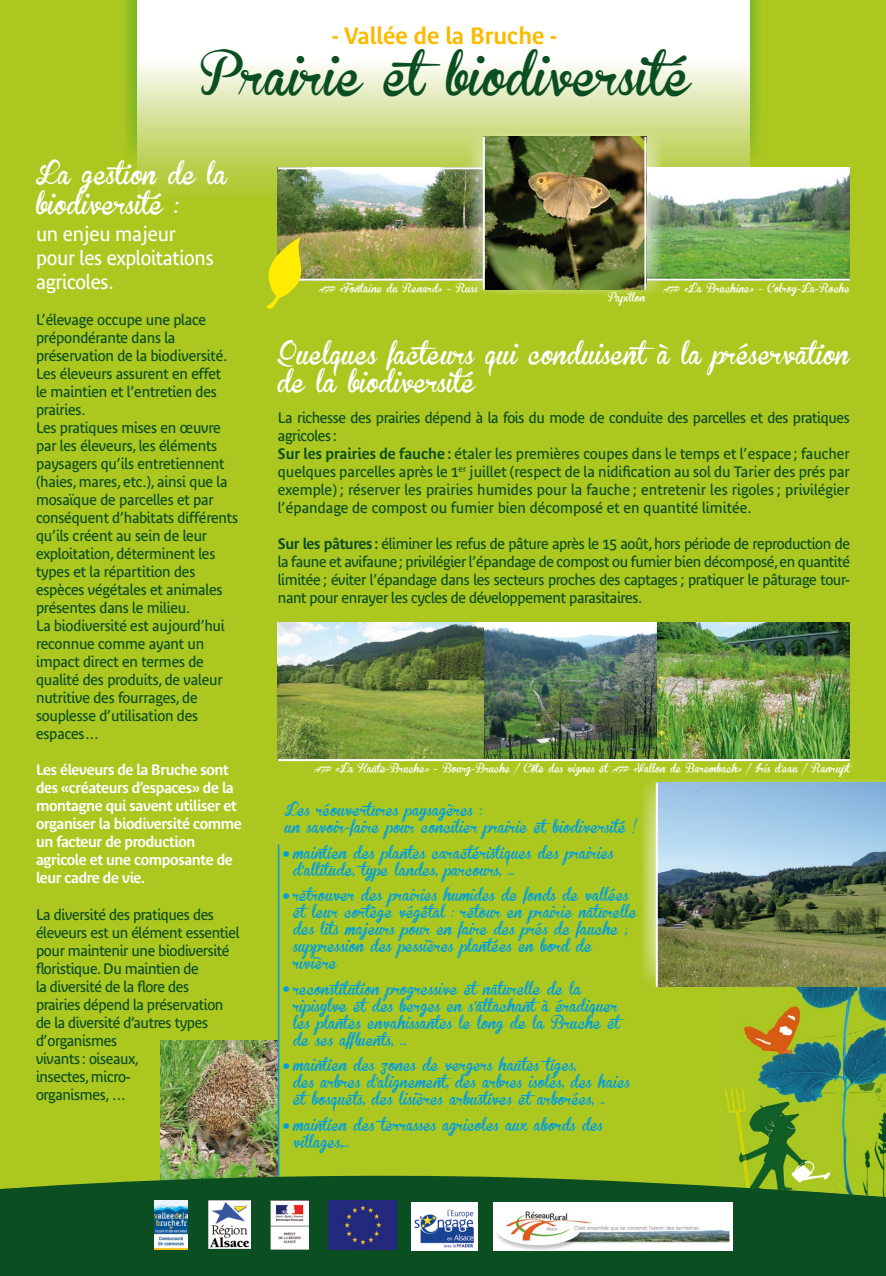
<style>
.page{position:relative;width:886px;height:1276px;background:#fff}
.page>*{position:absolute;margin:0;border:0;box-sizing:border-box;transform-origin:0 0}
.t1{font:43.2px "Brannboll Fet";color:#0b4e21}
.t2{font:30px/42px "Brannboll Fet";color:#009ee0}
.t3{font:600 23.3px "Bienvenue Beta";color:#faba00}
.t4{font:22.5px/30.6px "Brannboll Fet";color:#fff}
.t5{font:20px/24px "Bienvenue Beta";letter-spacing:-.015em;color:#fff}
.t6{font:15px/18px "Bienvenue Beta";letter-spacing:-.015em;color:#0b4e21}
.t7{font:600 15px/18px "Bienvenue Beta";letter-spacing:-.025em;color:#fff}
.t8{font:13px/17px "Brannboll Fet";color:#009ee0}
.t9{font:9px "Brannboll Fet";color:#fff}
.s1{font-family:"Brush Script"}
.s2{font-weight:600}
</style>
<div class="page">
<div style="left:0;top:0;width:886px;height:1211px;background:#abc720"></div>
<img style="left:483px;top:623px;width:175px;height:136px">
<img style="left:161px;top:1040px;width:117px;height:127px">
<img style="left:724px;top:986px;width:161px;height:181px">
<svg style="left:0;top:1167px;width:886px;height:109px;background:#286324"></svg>
<svg style="left:126px;top:0;width:633px;height:160px"></svg>
<svg style="left:138px;top:0;width:611px;height:199px;background:#e7eec3"></svg>
<img style="left:271px;top:1201px;width:37px;height:48px">
<img style="left:494px;top:1202px;width:238px;height:48px">
<img style="left:411px;top:1202px;width:67px;height:48px">
<img style="left:209px;top:1201px;width:42px;height:47px">
<img style="left:155px;top:1201px;width:32px;height:48px">
<img style="left:328px;top:1201px;width:68px;height:48px">
<img style="left:278px;top:623px;width:205px;height:136px">
<img style="left:658px;top:623px;width:192px;height:136px">
<img style="left:278px;top:169px;width:190px;height:110px">
<img style="left:662px;top:169px;width:188px;height:110px">
<hr style="left:278px;top:167px;width:572px;height:2px;background:#fff">
<hr style="left:278px;top:279px;width:572px;height:2px;background:#fff">
<img style="left:468px;top:132px;width:194px;height:163px">
<img style="left:485px;top:137px;width:159px;height:153px">
<hr style="left:483px;top:137px;width:2px;height:153px;background:#fff">
<hr style="left:644px;top:137px;width:2px;height:153px;background:#fff">
<svg style="left:266px;top:237px;width:45px;height:72px"></svg>
<hr style="left:278px;top:759px;width:572px;height:2px;background:#fff">
<svg style="left:642px;top:779px;width:244px;height:207px;background:#bdd351"></svg>
<img style="left:658px;top:782px;width:228px;height:204px">
<hr style="left:656px;top:782px;width:2px;height:204px;background:#fff">
<hr style="left:278px;top:844px;width:1px;height:332px;background:#009ee0">
<h3 class="t3" style="left:332px;top:22px;width:225px">- Vallée de la Bruche -</h3>
<h1 class="t1" style="left:201px;top:53px;width:491px">Prairie etbiodiversité</h1>
<h3 class="t4" style="left:36px;top:160px;width:193px">La gestion de la biodiversité :</h3>
<h3 class="t5" style="left:36px;top:222px;width:179px">un enjeu majeur pour les exploitations agricoles.</h3>
<p class="t6" style="left:36px;top:311px;width:204px">L’élevage occupe une place prépondérante dans la préservation de la biodiversité.<br>Les éleveurs assurent en effet<br>le maintien et l’entretien des prairies.<br>Les pratiques mises en œuvre par les éleveurs, les éléments paysagers qu’ils entretiennent (haies, mares, etc.), ainsi que la mosaïque de parcelles et par conséquent d’habitats différents qu’ils créent au sein de leur exploitation, déterminent les types et la répartition des espèces végétales et animales présentes dans le milieu.<br>La biodiversité est aujourd’hui reconnue comme ayant un impact direct en termes de qualité des produits, de valeur nutritive des fourrages, de souplesse d’utilisation des espaces…</p>
<p class="t7" style="left:36px;top:761px;width:207px">Les éleveurs de la Bruche sont des «créateurs d’espaces» de la montagne qui savent utiliser et organiser la biodiversité comme un facteur de production agricole et une composante de leur cadre de vie.</p>
<p class="t6" style="left:36px;top:905px;width:205px">La diversité des pratiques des éleveurs est un élément essentiel pour maintenir une biodiversité floristique. Du maintien de<br>la diversité de la flore des<br>prairies dépend la préservation de la diversité d’autres types d’organismes<br>vivants : oiseaux,<br>insectes, micro-<br>organismes, …</p>
<p class="t9" style="left:319px;top:283px;width:161px"><span class="s1">Afp</span> «Fontaine du Renard» - Russ</p>
<p class="t9" style="left:663px;top:283px;width:188px"><span class="s1">Afp</span> «La Bruchine» - Colroy-La-Roche</p>
<p class="t9" style="left:608px;top:292px;width:39px">Papillon</p>
<h3 class="t4" style="left:278px;top:340px;width:573px;line-height:28.8px">Quelques facteurs qui conduisentà la préservation de la biodiversité</h3>
<p class="t6" style="left:278px;top:409px;width:573px">La richesse des prairies dépend à la fois du mode de conduite des parcelles et des pratiques agricoles :<br><span class="s2">Sur les prairies de fauche :</span> étaler les premières coupes dans le temps et l’espace ; faucher quelques parcelles après le 1<sup>er</sup> juillet (respect de la nidification au sol du Tarier des prés par exemple) ; réserver les prairies humides pour la fauche ; entretenir les rigoles ; privilégier l’épandage de compost ou fumier bien décomposé et en quantité limitée.</p>
<p class="t6" style="left:278px;top:535px;width:574px;text-align:justify"><span class="s2">Sur les pâtures :</span> éliminer les refus de pâture après le 15 août, hors période de reproduction de la faune et avifaune ; privilégier l’épandage de compost ou fumier bien décomposé, en quantité limitée ; éviter l’épandage dans les secteurs proches des captages ; pratiquer le pâturage tour&shy;nant pour enrayer les cycles de développement parasitaires.</p>
<p class="t9" style="left:315px;top:763px;width:544px"><span class="s1">Afp</span> «La Haute-Bruche» - Bourg-Bruche / Côte des vignes et<span class="s1">Afp</span> «Vallon de Barembach» / Iris d’eau / Ranrupt</p>
<p class="t8" style="left:285px;top:802px;width:354px">Les réouvertures paysagères :<br>un savoir-faire pour concilier prairie etbiodiversité !</p>
<p class="t8" style="left:293px;top:844px;width:322px">maintien des plantes caractéristiques des prairies d’altitude, type landes, parcours, …</p>
<p class="t8" style="left:293px;top:887px;width:345px">retrouver des prairies humides de fonds de vallées etleur cortège végétal : retour en prairie naturelle des lits majeurs pour en faire des prés de fauche ; suppression des pessières plantées en bord de rivière</p>
<p class="t8" style="left:293px;top:980px;width:338px">reconstitution progressive etnaturelle de la ripisylve etdes berges en s’attachantà éradiquer les plantes envahissantes le long de la Bruche et de ses affluents, …</p>
<p class="t8" style="left:293px;top:1057px;width:338px">maintien des zones de vergers hautes tiges,<br>des arbres d’alignement, des arbres isolés, des haies etbosquets, des lisières arbustives etarborées, ..</p>
<p class="t8" style="left:293px;top:1116px;width:311px">maintien des terrasses agricoles aux abords des villages,…</p>
<h2 class="t2" style="left:283px;top:830px;width:8px">• •</h2>
<h2 class="t2" style="left:283px;top:966px;width:8px">•</h2>
<h2 class="t2" style="left:283px;top:1034px;width:8px;line-height:59.5px">• •</h2>
</div>
